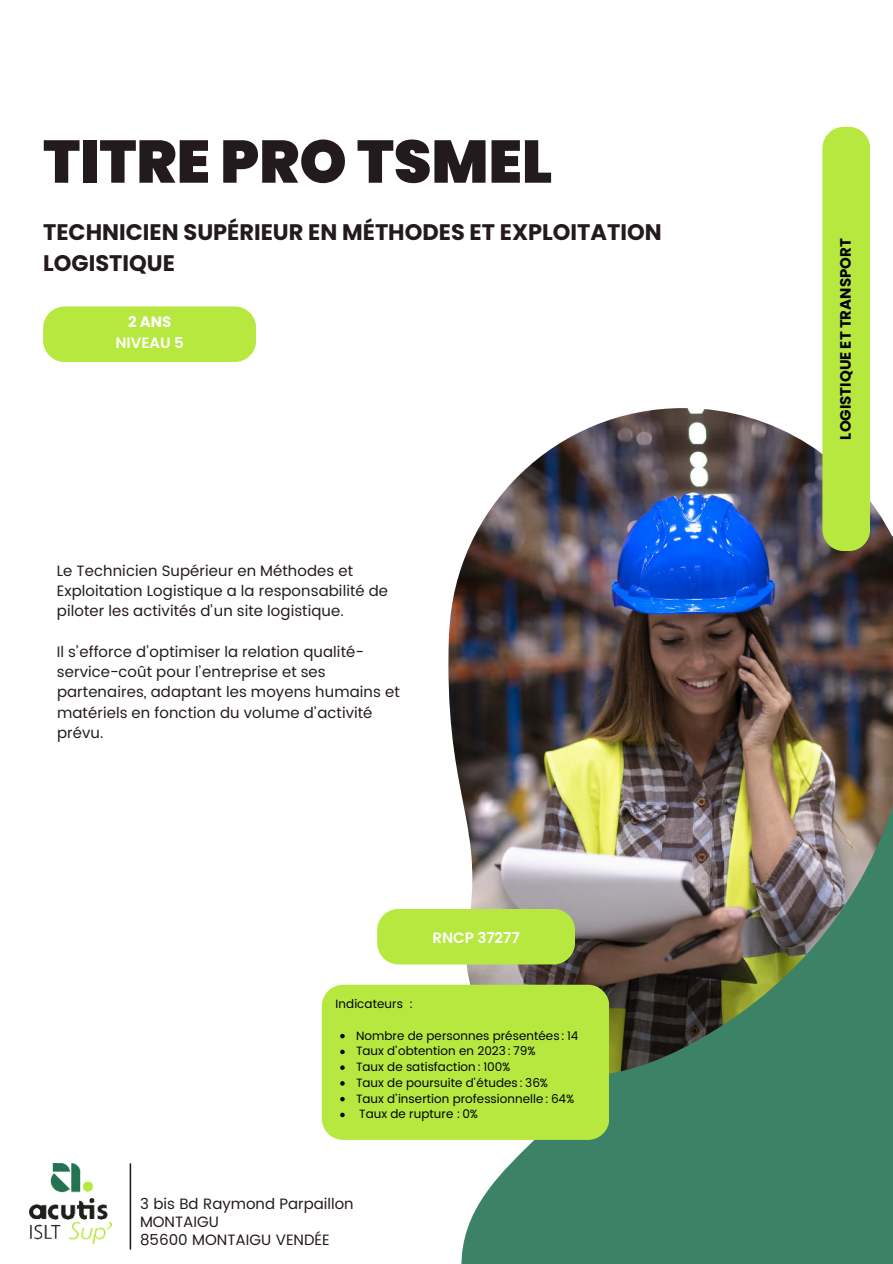
<style>
.page{position:relative;width:893px;height:1264px;background:#fff}
.page>*{position:absolute;margin:0;border:0;box-sizing:border-box;transform-origin:0 0}
.t1{font:900 60px "Poppins";color:#231a1e}
.t2{font:700 22.5px/31.5px "Poppins";color:#231a1e}
.t3{font:15px/20.2px "Poppins";letter-spacing:.005em;color:#231a1e}
.t4{font:700 15px "Poppins";color:#000}
.t5{font:600 15px "Poppins";letter-spacing:-.01em;color:#fff}
.t6{font:700 15px "Poppins";color:#fff}
.t7{font:12px/15.8px "Poppins";letter-spacing:.005em;color:#000}
</style>
<div class="page">
<div style="left:459px;top:1075px;width:433px;height:188px;background:#3c8266"></div>
<img style="left:448px;top:408px;width:444px;height:667px">
<div style="left:43px;top:306px;width:213px;height:56px;background:#b6e83f"></div>
<div style="left:822px;top:127px;width:48px;height:424px;background:#b6e83f"></div>
<div style="left:377px;top:908px;width:198px;height:56px;background:#b6e83f"></div>
<div style="left:322px;top:984px;width:287px;height:155px;background:#b6e83f"></div>
<img style="left:29px;top:1163px;width:83px;height:80px">
<hr style="left:130px;top:1163px;width:1px;height:86px;background:#231a1e">
<h1 class="t1" style="left:43px;top:127px;width:510px">TITRE PRO TSMEL</h1>
<h2 class="t2" style="left:43px;top:216px;width:620px">TECHNICIEN SUPÉRIEUR EN MÉTHODES ET EXPLOITATION<br>LOGISTIQUE</h2>
<p class="t6" style="left:128px;top:313px;width:45px">2 ANS</p>
<p class="t5" style="left:115px;top:334px;width:70px">NIVEAU 5</p>
<p class="t3" style="left:57px;top:560px;width:333px">Le Technicien Supérieur en Méthodes et<br>Exploitation Logistique a la responsabilité de piloter les activités d’un site logistique.</p>
<p class="t3" style="left:57px;top:641px;width:344px">Il s’efforce d’optimiser la relation qualité&shy;service-coût pour l’entreprise et ses partenaires, adaptant les moyens humains et matériels en fonction du volume d’activité prévu.</p>
<p class="t5" style="left:432px;top:929px;width:89px">RNCP 37277</p>
<p class="t7" style="left:335px;top:995px;width:79px">Indicateurs :</p>
<p class="t7" style="left:356px;top:1027px;width:224px">Nombre de personnes présentées : 14<br>Taux d’obtention en 2023 : 79%<br>Taux de satisfaction : 100%<br>Taux de poursuite d’études : 36%<br>Taux d’insertion professionnelle : 64%<br>Taux de rupture : 0%</p>
<p class="t3" style="left:140px;top:1194px;width:215px;line-height:18px">3 bis Bd Raymond Parpaillon<br>MONTAIGU<br>85600 MONTAIGU VENDÉE</p>
<p class="t4" style="left:836px;top:439px;width:203px;rotate:-90deg">LOGISTIQUE ET TRANSPORT</p>
</div>
